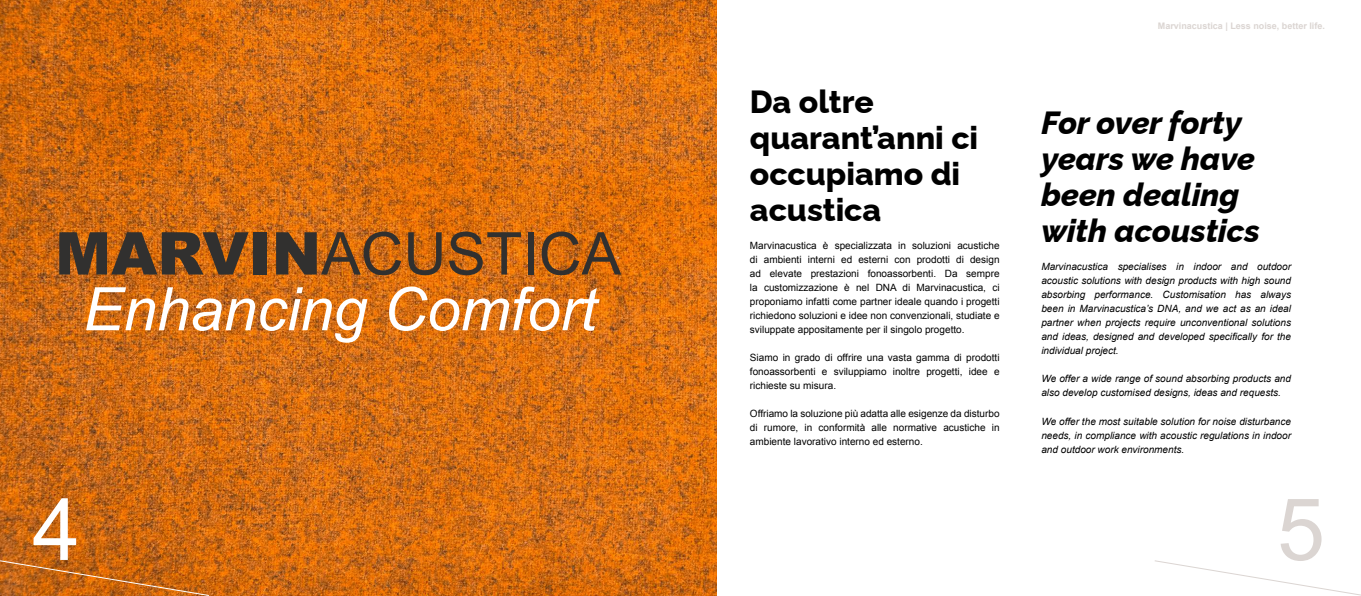
<style>
.page{position:relative;width:1361px;height:596px;background:#fff}
.page>*{position:absolute;margin:0;border:0;box-sizing:border-box;transform-origin:0 0}
.t1{font:86.1px "Arial";color:#fff}
.t2{font:86.1px "Arial";color:#dbd5d2}
.t3{font:italic 60px "Arial";color:#fff}
.t4{font:italic 800 32px/36px "Raleway";color:#000}
.t5{font:800 32px/36px "Raleway";color:#000}
.t6{font:10px/14px "Arial";color:#000;text-align:justify}
.t7{font:italic 10px/14px "Arial";color:#000;text-align:justify}
.t8{font:700 9px "Arial";color:#dbd5d2}
</style>
<div class="page">
<img style="left:0;top:0;width:716px;height:595px">
<svg style="left:59px;top:232px;width:190px;height:42px;background:#6f4723"></svg>
<div style="left:253px;top:232px;width:14px;height:42px;background:#31302f"></div>
<svg style="left:276px;top:231px;width:125px;height:44px;background:#8c521f"></svg>
<svg style="left:408px;top:232px;width:34px;height:43px"></svg>
<svg style="left:449px;top:231px;width:72px;height:44px;background:#a75c1a"></svg>
<div style="left:528px;top:232px;width:5px;height:42px;background:#31302f"></div>
<svg style="left:541px;top:231px;width:80px;height:44px;background:#a55a17"></svg>
<svg style="left:0;top:559px;width:210px;height:36px;background:#c66816"></svg>
<svg style="left:1155px;top:560px;width:206px;height:35px"></svg>
<h2 class="t3" style="left:83px;top:270px;width:515px">Enhancing Comfort</h2>
<h1 class="t1" style="left:32px;top:473px;width:49px">4</h1>
<h3 class="t5" style="left:750px;top:80px;width:230px">Da oltre quarant’anni ci occupiamo di acustica</h3>
<p class="t6" style="left:750px;top:238px;width:251px">Marvinacustica è specializzata in soluzioni acustiche di ambienti interni ed esterni con prodotti di design ad elevate prestazioni fonoassorbenti. Da sempre la customizzazione è nel DNA di Marvinacustica, ci proponiamo infatti come partner ideale quando i progetti richiedono soluzioni e idee non convenzionali, studiate e sviluppate appositamente per il singolo progetto.</p>
<p class="t6" style="left:750px;top:350px;width:251px">Siamo in grado di offrire una vasta gamma di prodotti fonoassorbenti e sviluppiamo inoltre progetti, idee e richieste su misura.</p>
<p class="t6" style="left:750px;top:406px;width:251px">Offriamo la soluzione più adatta alle esigenze da disturbo di rumore, in conformità alle normative acustiche in ambiente lavorativo interno ed esterno.</p>
<p class="t8" style="left:1158px;top:20px;width:169px">Marvinacustica | Less noise, better life.</p>
<h3 class="t4" style="left:1041px;top:101px;width:220px">For over forty years we have been dealing with acoustics</h3>
<p class="t7" style="left:1041px;top:260px;width:251px">Marvinacustica specialises in indoor and outdoor acoustic solutions with design products with high sound absorbing performance. Customisation has always been in Marvinacustica’s DNA, and we act as an ideal partner when projects require unconventional solutions and ideas, designed and developed specifically for the individual project.</p>
<p class="t7" style="left:1041px;top:372px;width:251px">We offer a wide range of sound absorbing products and also develop customised designs, ideas and requests.</p>
<p class="t7" style="left:1041px;top:414px;width:251px">We offer the most suitable solution for noise disturbance needs, in compliance with acoustic regulations in indoor and outdoor work environments.</p>
<h1 class="t2" style="left:1277px;top:473px;width:49px">5</h1>
</div>
